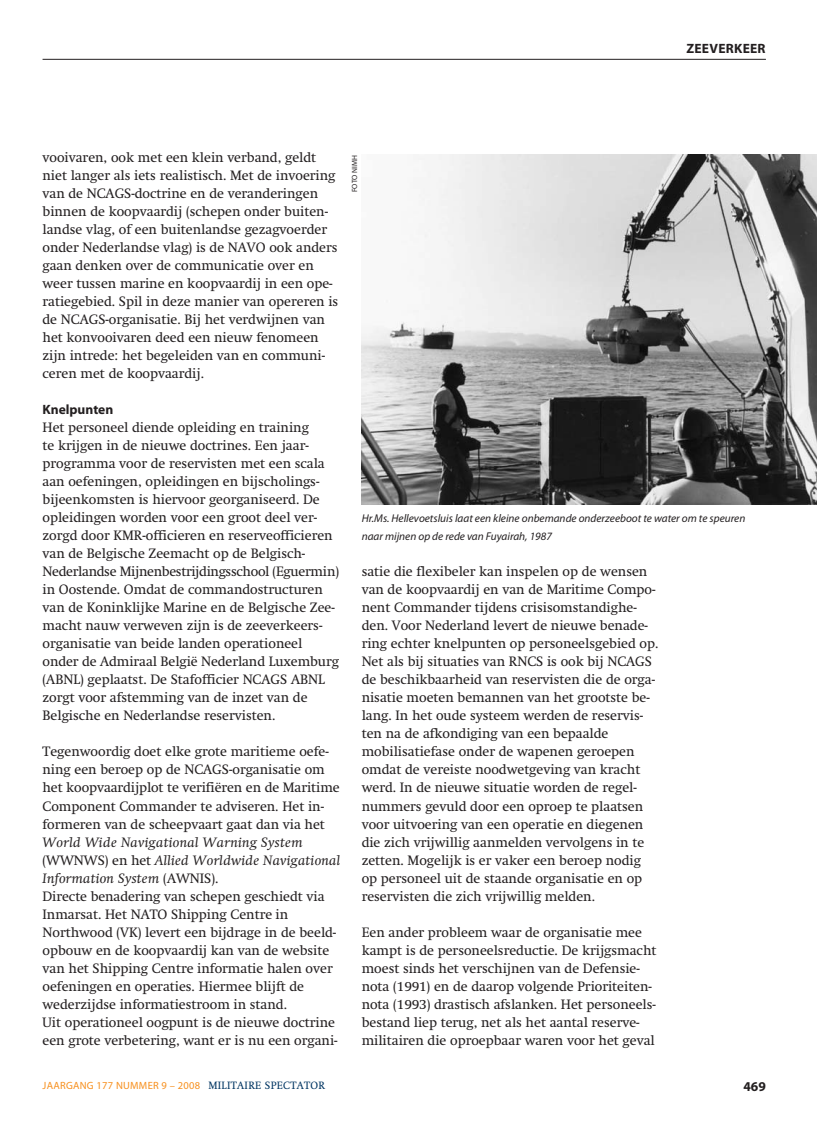
<style>
.page{position:relative;width:817px;height:1136px;background:#fff}
.page>*{position:absolute;margin:0;border:0;box-sizing:border-box;transform-origin:0 0}
.t1{font:13.5px/18px "Swift";color:#231f20}
.t2{font:700 13.5px "Myriad Pro";color:#231f20}
.t3{font:700 13.5px "Myriad Pro";letter-spacing:.02em;color:#231f20}
.t4{font:italic 11.25px/18px "Myriad Pro";color:#231f20}
.t5{font:10.5px "Myriad Pro";letter-spacing:.025em;color:#f7901e}
.t6{font:7.5px "Myriad Pro";letter-spacing:.02em;color:#231f20}
.s1{font-style:italic}
.s2{font-family:"Swift";color:#003562}
</style>
<div class="page">
<hr style="left:43px;top:59px;width:722px;height:1px;background:#231f20">
<img style="left:361px;top:154px;width:455px;height:350px">
<p class="t3" style="left:686px;top:43px;width:81px">ZEEVERKEER</p>
<p class="t1" style="left:43px;top:150px;width:297px">vooivaren, ook met een klein verband, geldt niet langer als iets realistisch. Met de invoering van de NCAGS-doctrine en de veranderingen binnen de koopvaardij (schepen onder buiten&shy;landse vlag, of een buitenlandse gezagvoerder onder Nederlandse vlag) is de NAVO ook anders gaan denken over de communicatie over en weer tussen marine en koopvaardij in een ope&shy;ratiegebied. Spil in deze manier van opereren is de NCAGS-organisatie. Bij het verdwijnen van het konvooivaren deed een nieuw fenomeen zijn intrede: het begeleiden van en communi&shy;ceren met de koopvaardij.</p>
<p class="t2" style="left:43px;top:404px;width:72px">Knelpunten</p>
<p class="t1" style="left:43px;top:420px;width:298px">Het personeel diende opleiding en training<br>te krijgen in de nieuwe doctrines. Een jaar&shy;programma voor de reservisten met een scala aan oefeningen, opleidingen en bijscholings&shy;bijeenkomsten is hiervoor georganiseerd. De opleidingen worden voor een groot deel ver&shy;zorgd door KMR-officieren en reserveofficieren van de Belgische Zeemacht op de Belgisch-Nederlandse Mijnenbestrijdingsschool (Eguermin) in Oost ende. Omdat de commandostructuren van de Koninklijke Marine en de Belgische Zee&shy;macht nauw verweven zijn is de zeeverkeers&shy;organisatie van beide landen operationeel onder de Admiraal België Nederland Luxemburg (ABNL) geplaatst. De Stafofficier NCAGS ABNL zorgt voor afstemming van de inzet van de Belgische en Nederlandse reservisten.</p>
<p class="t1" style="left:43px;top:744px;width:299px">Tegenwoordig doet elke grote maritieme oefe&shy;ning een beroep op de NCAGS-organisatie om het koopvaardijplot te verifiëren en de Maritime Component Commander te adviseren. Het in&shy;formeren van de scheepvaart gaat dan via het</p>
<p class="t1" style="left:43px;top:834px;width:299px"><span class="s1">World Wide Navigational Warning System </span>(WWNWS) en het <span class="s1">Allied Worldwide Navigational Information System</span> (AWNIS).<br>Directe benadering van schepen geschiedt via Inmarsat. Het NATO Shipping Centre in Northwood (VK) levert een bijdrage in de beeld&shy;opbouw en de koopvaardij kan van de website van het Shipping Centre informatie halen over oefeningen en operaties. Hiermee blijft de wederzijdse informatiestroom in stand.<br>Uit operationeel oogpunt is de nieuwe doctrine een grote verbetering, want er is nu een organi-</p>
<p class="t6" style="left:352px;top:192px;width:39px;rotate:-90deg">FOTO NIMH</p>
<p class="t4" style="left:361px;top:510px;width:385px">Hr.Ms. Hellevoetsluis laat een kleine onbemande onderzeeboot te water om te speuren naar mijnen op de rede van Fuyairah, 1987</p>
<p class="t1" style="left:361px;top:564px;width:298px">satie die flexibeler kan inspelen op de wensen van de koopvaardij en van de Maritime Compo&shy;nent Commander tijdens crisisomstandighe&shy;den. Voor Nederland levert de nieuwe benade&shy;ring echter knelpunten op personeelsgebied op.<br>Net als bij situaties van RNCS is ook bij NCAGS de beschikbaarheid van reservisten die de orga&shy;nisatie moeten bemannen van het grootste be&shy;lang. In het oude systeem werden de reservis&shy;ten na de afkondiging van een bepaalde mobilisatiefase onder de wapenen geroepen omdat de vereiste noodwetgeving van kracht werd. In de nieuwe situatie worden de regel&shy;nummers gevuld door een oproep te plaatsen voor uitvoering van een operatie en diegenen die zich vrijwillig aanmelden vervolgens in te zetten. Mogelijk is er vaker een beroep nodig op personeel uit de staande organisatie en op reservisten die zich vrijwillig melden.</p>
<p class="t1" style="left:361px;top:924px;width:296px">Een ander probleem waar de organisatie mee kampt is de personeelsreductie. De krijgsmacht moest sinds het verschijnen van de Defensie&shy;nota (1991) en de daarop volgende Prioriteiten&shy;nota (1993) drastisch afslanken. Het personeels&shy;bestand liep terug, net als het aantal reserve&shy;militairen die oproepbaar waren voor het geval</p>
<p class="t5" style="left:43px;top:1080px;width:284px">JAARGANG 177 NUMMER 9 – 2008 <span class="s2">MILITAIRE SPECTATOR</span></p>
<p class="t2" style="left:743px;top:1081px;width:24px">469</p>
</div>
